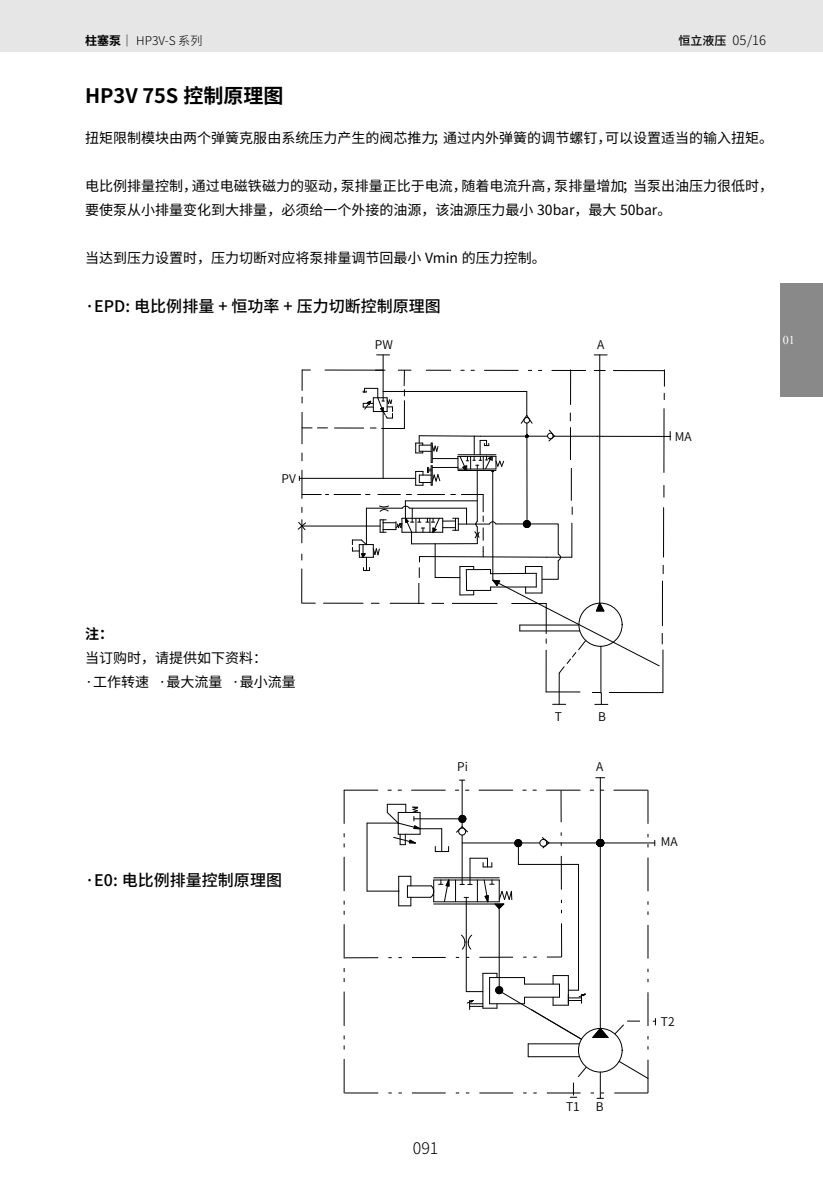
<style>
.page{position:relative;width:823px;height:1191px;background:#fff}
.page>*{position:absolute;margin:0;border:0;box-sizing:border-box;transform-origin:0 0}
.t1{font:700 20px "Noto Sans Hans";color:#000}
.t2{font:500 16px "Noto Sans Hans";color:#000}
.t3{font:300 16px "Noto Sans Hans";color:#000}
.t4{font:14px/24px "Noto Sans Hans";color:#000}
.t5{font:700 14px "Noto Sans Hans";color:#000}
.t6{font:300 13px "Noto Sans Hans";color:#000}
.t7{font:600 12px "Noto Sans Hans";color:#000}
.t8{font:300 12px "Noto Sans Hans";color:#000}
.t9{font:500 12px "Noto Sans Hans";color:#000}
.t10{font:12px "Times New Roman";color:#fff}
.s1{font-weight:700}
</style>
<div class="page">
<div style="left:0;top:0;width:822px;height:51px;background:#e6e6e6"></div>
<div style="left:780px;top:283px;width:42px;height:114px;background:#898989"></div>
<svg style="left:552px;top:704px;width:13px;height:1px"></svg>
<hr style="left:302px;top:525px;width:78px;height:1px;background:#000">
<hr style="left:299px;top:478px;width:116px;height:1px;background:#000">
<svg style="left:594px;top:354px;width:12px;height:1px"></svg>
<svg style="left:376px;top:354px;width:13px;height:1px"></svg>
<hr style="left:382px;top:355px;width:1px;height:36px;background:#000">
<hr style="left:599px;top:355px;width:1px;height:248px;background:#000">
<hr style="left:600px;top:646px;width:1px;height:47px;background:#000">
<hr style="left:558px;top:673px;width:1px;height:31px;background:#000">
<svg style="left:592px;top:692px;width:15px;height:13px"></svg>
<hr style="left:323px;top:603px;width:40px;height:1px;background:#000">
<svg style="left:301px;top:603px;width:14px;height:1px"></svg>
<svg style="left:299px;top:470px;width:29px;height:28px"></svg>
<svg style="left:297px;top:520px;width:9px;height:23px"></svg>
<hr style="left:301px;top:569px;width:1px;height:33px;background:#000">
<svg style="left:302px;top:427px;width:25px;height:1px"></svg>
<hr style="left:325px;top:370px;width:57px;height:1px;background:#000">
<svg style="left:301px;top:370px;width:9px;height:20px"></svg>
<hr style="left:301px;top:412px;width:1px;height:32px;background:#000">
<hr style="left:609px;top:692px;width:53px;height:1px;background:#000">
<hr style="left:545px;top:691px;width:34px;height:1px;background:#000">
<hr style="left:545px;top:650px;width:1px;height:42px;background:#000">
<hr style="left:662px;top:650px;width:1px;height:42px;background:#000">
<svg style="left:334px;top:370px;width:336px;height:304px"></svg>
<hr style="left:461px;top:780px;width:1px;height:35px;background:#000">
<hr style="left:599px;top:777px;width:1px;height:62px;background:#000">
<svg style="left:343px;top:790px;width:312px;height:309px"></svg>
<div style="left:458px;top:827px;width:7px;height:8px;border:1px solid #000;border-radius:50%"></div>
<div style="left:539px;top:839px;width:8px;height:8px;border:1px solid #000;border-radius:50%"></div>
<p class="t8" style="left:85px;top:33px;width:119px"><span class="s1">柱塞泵</span>｜ HP3V-S 系列</p>
<p class="t9" style="left:678px;top:33px;width:49px">恒立液压</p>
<p class="t6" style="left:732px;top:33px;width:35px">05/16</p>
<h1 class="t1" style="left:85px;top:84px;width:200px">HP3V 75S 控制原理图</h1>
<p class="t4" style="left:85px;top:126px;width:689px">扭矩限制模块由两个弹簧克服由系统压力产生的阀芯推力；通过内外弹簧的调节螺钉，可以设置适当的输入扭矩。</p>
<p class="t4" style="left:85px;top:174px;width:689px">电比例排量控制，通过电磁铁磁力的驱动，泵排量正比于电流，随着电流升高，泵排量增加；当泵出油压力很低时，要使泵从小排量变化到大排量，必须给一个外接的油源，该油源压力最小 30bar，最大 50bar。</p>
<p class="t4" style="left:85px;top:246px;width:462px">当达到压力设置时，压力切断对应将泵排量调节回最小 Vmin 的压力控制。</p>
<p class="t2" style="left:85px;top:297px;width:357px">·EPD: 电比例排量 + 恒功率 + 压力切断控制原理图</p>
<p class="t7" style="left:375px;top:337px;width:19px">PW</p>
<p class="t7" style="left:596px;top:337px;width:9px">A</p>
<p class="t10" style="left:782px;top:332px;width:13px">01</p>
<p class="t7" style="left:281px;top:471px;width:16px">PV</p>
<p class="t7" style="left:674px;top:429px;width:18px">MA</p>
<p class="t5" style="left:85px;top:626px;width:29px">注：</p>
<p class="t4" style="left:85px;top:646px;width:212px">当订购时，请提供如下资料：<br>·工作转速 ·最大流量 ·最小流量</p>
<p class="t2" style="left:85px;top:871px;width:198px">·E0: 电比例排量控制原理图</p>
<p class="t7" style="left:554px;top:709px;width:9px">T</p>
<p class="t7" style="left:597px;top:709px;width:9px">B</p>
<p class="t7" style="left:457px;top:760px;width:12px">Pi</p>
<p class="t7" style="left:596px;top:760px;width:9px">A</p>
<p class="t7" style="left:660px;top:834px;width:18px">MA</p>
<p class="t3" style="left:412px;top:1139px;width:27px">091</p>
<p class="t7" style="left:565px;top:1100px;width:15px">T1</p>
<p class="t7" style="left:595px;top:1100px;width:9px">B</p>
<p class="t7" style="left:660px;top:1014px;width:15px">T2</p>
</div>
